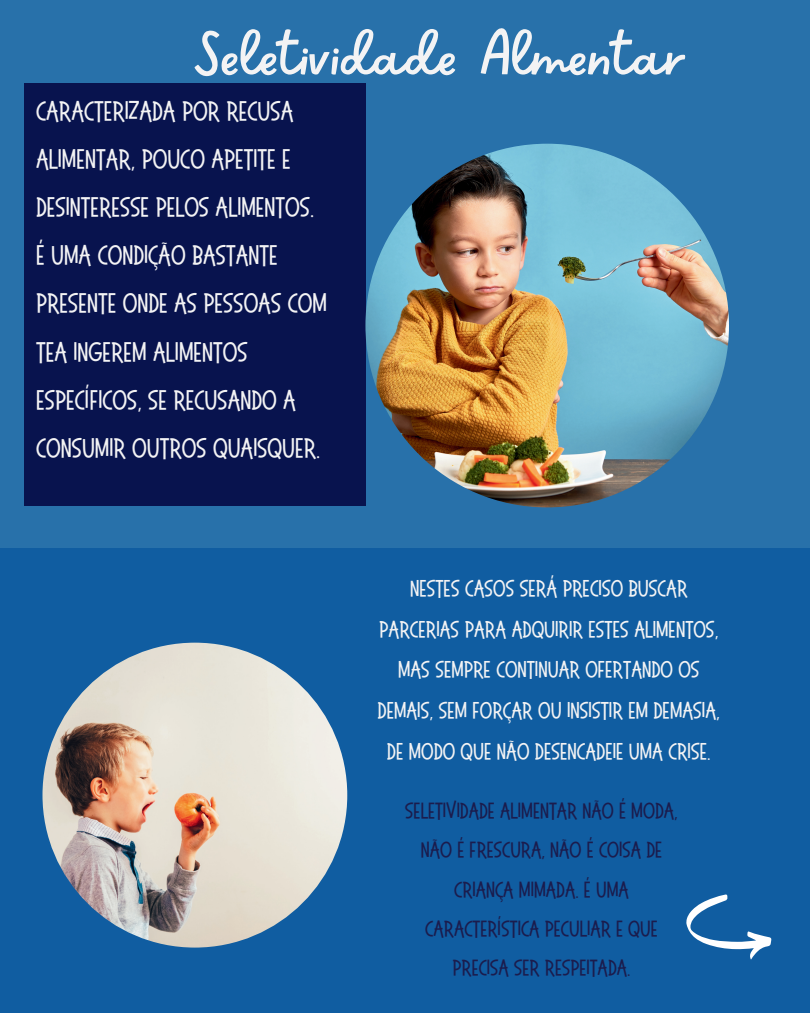
<style>
.page{position:relative;width:810px;height:1013px;background:#fff}
.page>*{position:absolute;margin:0;border:0;box-sizing:border-box;transform-origin:0 0}
.t1{font:70px "Sweet Apricot";color:#f3f3f4}
.t2{font:34.4px/48px "Sweet Salty";color:#f3f3f4}
.t3{font:29.2px/40.7px "Sweet Salty";color:#f3f3f4;text-align:center}
.t4{font:28px/39.2px "Sweet Salty";color:#1b1c4d;text-align:center}
</style>
<div class="page">
<div style="left:0;top:0;width:810px;height:1012px;background:#105da1"></div>
<div style="left:0;top:0;width:810px;height:547px;background:#2871aa"></div>
<div style="left:24px;top:83px;width:341px;height:423px;background:#08134e"></div>
<img style="left:365px;top:144px;width:364px;height:363px;border-radius:50%">
<svg style="left:686px;top:894px;width:86px;height:65px"></svg>
<img style="left:42px;top:642px;width:305px;height:305px;border-radius:50%">
<h1 class="t1" style="left:195px;top:13px;width:496px">Seletividade Almentar</h1>
<p class="t2" style="left:36px;top:87px;width:292px">CARACTERIZADA POR RECUSA<br>ALIMENTAR, POUCO APETITE E<br>DESINTERESSE PELOS ALIMENTOS.<br>É UMA CONDIÇÃO BASTANTE<br>PRESENTE ONDE AS PESSOAS COM<br>TEA INGEREM ALIMENTOS<br>ESPECÍFICOS, SE RECUSANDO A<br>CONSUMIR OUTROS QUAISQUER.</p>
<p class="t3" style="left:378px;top:568px;width:344px">NESTES CASOS SERÁ PRECISO BUSCAR PARCERIAS PARA ADQUIRIR ESTES ALIMENTOS, MAS SEMPRE CONTINUAR OFERTANDO OS DEMAIS, SEM FORÇAR OU INSISTIR EM DEMASIA, DE MODO QUE NÃO DESENCADEIE UMA CRISE.</p>
<p class="t4" style="left:405px;top:791px;width:274px">SELETIVIDADE ALIMENTAR NÃO É MODA,<br>NÃO É FRESCURA, NÃO É COISA DE<br>CRIANÇA MIMADA. É UMA<br>CARACTERÍSTICA PECULIAR E QUE<br>PRECISA SER RESPEITADA.</p>
</div>
